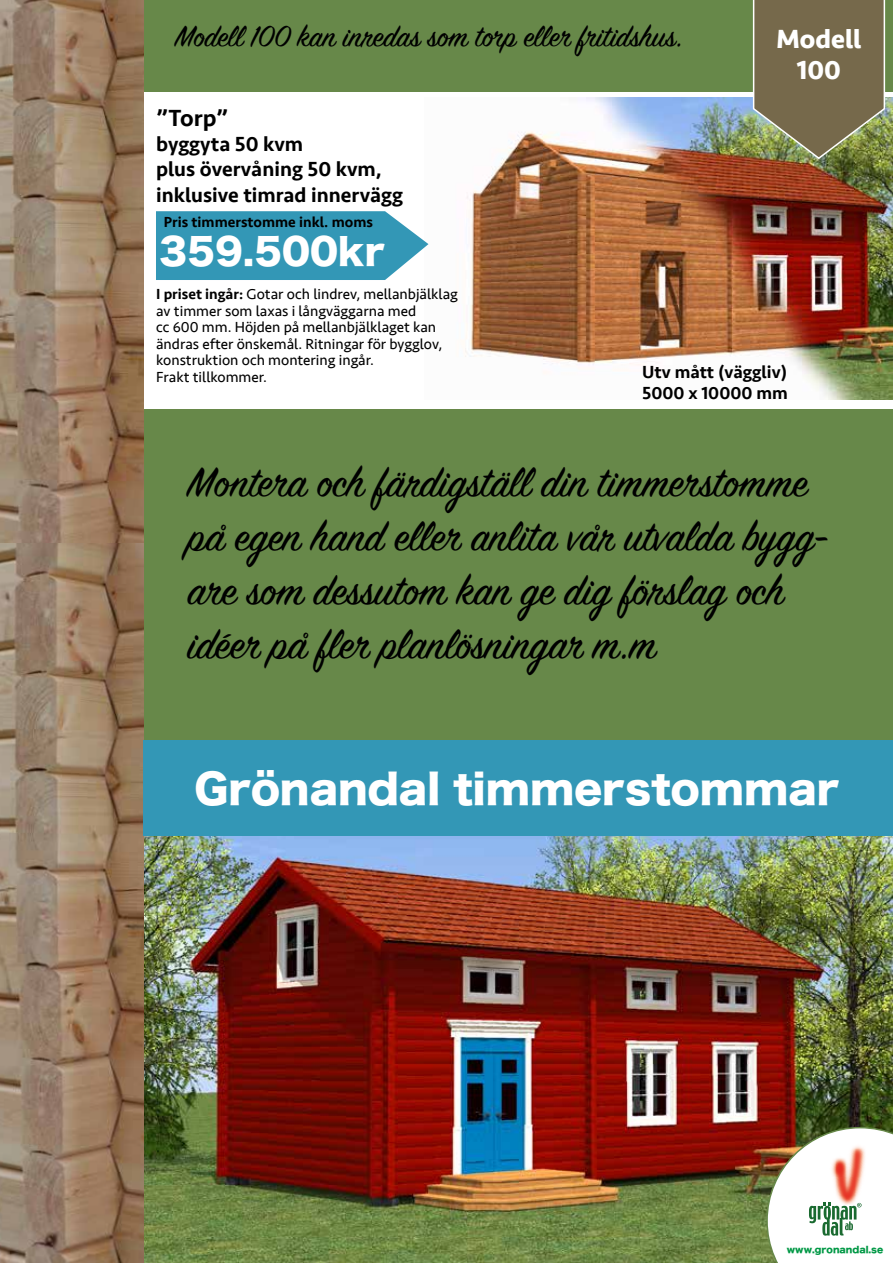
<style>
.page{position:relative;width:893px;height:1263px;background:#fff}
.page>*{position:absolute;margin:0;border:0;box-sizing:border-box;transform-origin:0 0}
.t1{font:48px "Hira Kaku Std N W8";color:#fff}
.t2{font:46.5px/54px "Sign Painter House Script";color:#000}
.t3{font:40.5px "Hira Kaku Std N W8";color:#fff}
.t4{font:36.15px "Hira Kaku Std N W8";color:#fff}
.t5{font:33px "Sign Painter House Script";color:#000}
.t6{font:700 27px/31.5px "Seravek";color:#fff;text-align:center}
.t7{font:500 24px "Seravek";color:#000}
.t8{font:500 21px/25.2px "Seravek";color:#000}
.t9{font:500 18px/21.6px "Seravek";color:#000}
.t10{font:15px/16.5px "Seravek";color:#000}
.t11{font:500 15px "Seravek";color:#000}
.t12{font:9px "Hira Kaku Std N W8";color:#009845}
.s1{font-weight:500}
</style>
<div class="page">
<img style="left:144px;top:836px;width:749px;height:427px">
<div style="left:136px;top:409px;width:757px;height:332px;background:#678849"></div>
<div style="left:144px;top:0;width:749px;height:91px;background:#678849"></div>
<img style="left:428px;top:98px;width:465px;height:302px">
<svg style="left:156px;top:211px;width:272px;height:69px;background:#429ebb"></svg>
<svg style="left:752px;top:0;width:134px;height:160px;background:#7b7451"></svg>
<img style="left:0;top:0;width:144px;height:543px">
<img style="left:0;top:543px;width:144px;height:720px">
<div style="left:144px;top:741px;width:749px;height:95px;background:#3397b6"></div>
<svg style="left:766px;top:1127px;width:127px;height:136px"></svg>
<h3 class="t5" style="left:175px;top:16px;width:509px">Modell 100 kan inredas som torp eller fritidshus.</h3>
<h3 class="t7" style="left:156px;top:103px;width:73px">”Torp”</h3>
<h3 class="t8" style="left:156px;top:132px;width:248px">byggyta 50 kvm<br>plus övervåning 50 kvm, inklusive timrad innervägg</h3>
<h3 class="t4" style="left:159px;top:232px;width:227px">359.500kr</h3>
<p class="t11" style="left:164px;top:213px;width:211px">Pris timmerstomme inkl. moms</p>
<h3 class="t6" style="left:777px;top:22px;width:86px">Modell<br>100</h3>
<p class="t10" style="left:156px;top:286px;width:303px"><span class="s1">I priset ingår:</span> Gotar och lindrev, mellanbjälklag av timmer som laxas i långväggarna med<br>cc 600 mm. Höjden på mellanbjälklaget kan ändras efter önskemål. Ritningar för bygglov, konstruktion och montering ingår.<br>Frakt tillkommer.</p>
<p class="t9" style="left:642px;top:361px;width:147px">Utv mått (väggliv)<br>5000 x 10000 mm</p>
<h2 class="t2" style="left:188px;top:459px;width:642px">Montera och färdigställ din timmerstomme på egen hand eller anlita vår utvalda bygg&shy;are som dessutom kan ge dig förslag och idéer på fler planlösningar m.m</h2>
<h1 class="t1" style="left:72px;top:763px;width:766px">Grönandal timmerstommar</h1>
<h3 class="t3" style="left:194px;top:766px;width:647px">Grönandal timmerstommar</h3>
<p class="t12" style="left:787px;top:1245px;width:98px">www.gronandal.se</p>
</div>
